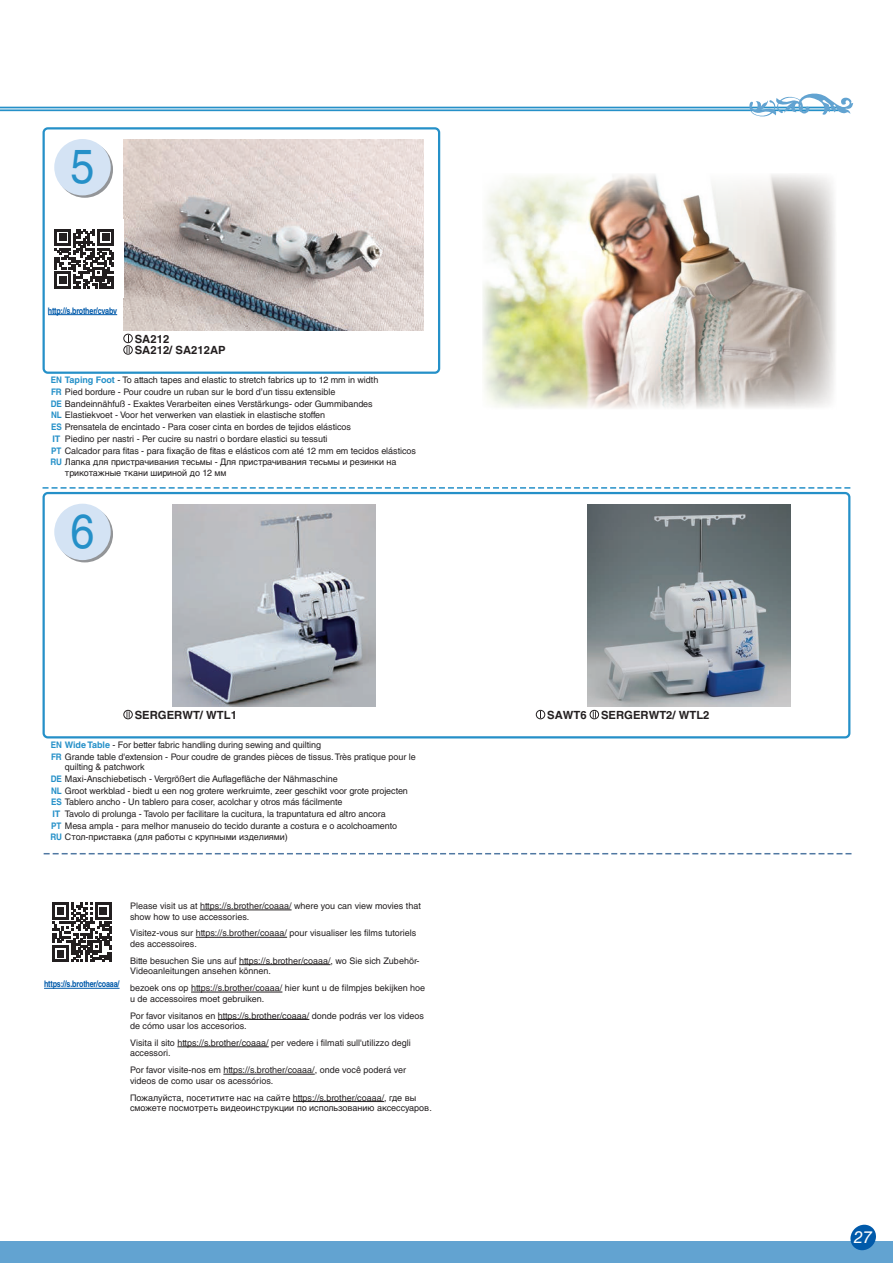
<style>
.page{position:relative;width:893px;height:1263px;background:#fff}
.page>*{position:absolute;margin:0;border:0;box-sizing:border-box;transform-origin:0 0}
.t1{font:48px "Helvetica LT Std";color:#2590c8;scale:.9 1}
.t2{font:italic 16.8px "Helvetica LT Std";color:#fff}
.t3{font:700 11.25px/11.6px "Helvetica LT Std";color:#231f20}
.t4{font:9px/11.7px "Helvetica LT Std";letter-spacing:-.005em;color:#231f20}
.t5{font:700 9px "Helvetica LT Std";letter-spacing:-.025em;color:#015aaa;scale:.8 1}
.s1{font-weight:700;color:#2590c8}
</style>
<div class="page">
<div style="left:0;top:1242px;width:893px;height:21px;background:#62a3d1"></div>
<svg style="left:0;top:107px;width:748px;height:4px;background:#44a0d0"></svg>
<hr style="left:0;top:108px;width:841px;height:1px;background:#fff">
<svg style="left:748px;top:93px;width:105px;height:24px"></svg>
<div style="left:43px;top:127px;width:397px;height:247px;border:2px solid #2590c8;border-radius:4px"></div>
<svg style="left:43px;top:487px;width:807px;height:2px"></svg>
<svg style="left:54px;top:139px;width:59px;height:59px"></svg>
<img style="left:124px;top:139px;width:300px;height:192px">
<div style="left:45px;top:219px;width:78px;height:79px;background:#fff"></div>
<svg style="left:54px;top:229px;width:60px;height:59px"></svg>
<div style="left:43px;top:492px;width:807px;height:246px;border:2px solid #2590c8;border-radius:4px"></div>
<svg style="left:54px;top:504px;width:59px;height:58px"></svg>
<img style="left:587px;top:504px;width:203px;height:203px">
<img style="left:172px;top:504px;width:203px;height:203px">
<svg style="left:44px;top:853px;width:808px;height:1px"></svg>
<svg style="left:850px;top:1225px;width:26px;height:25px"></svg>
<div style="left:124px;top:334px;width:9px;height:9px;border:1px solid #231f20;border-radius:50%"></div>
<div style="left:124px;top:345px;width:9px;height:9px;border:1px solid #231f20;border-radius:50%"></div>
<svg style="left:127px;top:335px;width:3px;height:18px"></svg>
<hr style="left:48px;top:314px;width:69px;height:1px;background:#015aaa">
<div style="left:124px;top:710px;width:9px;height:9px;border:1px solid #231f20;border-radius:50%"></div>
<svg style="left:127px;top:711px;width:3px;height:7px"></svg>
<div style="left:536px;top:710px;width:9px;height:9px;border:1px solid #231f20;border-radius:50%"></div>
<div style="left:590px;top:710px;width:9px;height:9px;border:1px solid #231f20;border-radius:50%"></div>
<svg style="left:593px;top:711px;width:3px;height:7px"></svg>
<hr style="left:44px;top:988px;width:76px;height:1px;background:#015aaa">
<hr style="left:200px;top:910px;width:92px;height:1px;background:#231f20">
<hr style="left:196px;top:937px;width:91px;height:1px;background:#231f20">
<hr style="left:239px;top:964px;width:92px;height:1px;background:#231f20">
<hr style="left:191px;top:992px;width:91px;height:1px;background:#231f20">
<hr style="left:218px;top:1019px;width:91px;height:1px;background:#231f20">
<hr style="left:177px;top:1046px;width:92px;height:1px;background:#231f20">
<hr style="left:223px;top:1074px;width:92px;height:1px;background:#231f20">
<hr style="left:293px;top:1101px;width:91px;height:1px;background:#231f20">
<svg style="left:52px;top:902px;width:60px;height:60px"></svg>
<img style="left:483px;top:174px;width:352px;height:235px">
<h1 class="t1" style="left:70px;top:139px;width:28px">5</h1>
<p class="t5" style="left:48px;top:305px;width:88px">http://s.brother/cvabv</p>
<p class="t3" style="left:135px;top:333px;width:92px">SA212<br>SA212/ SA212AP</p>
<p class="t4" style="left:51px;top:374px;width:367px"><span class="s1">EN Taping Foot</span> - To attach tapes and elastic to stretch fabrics up to 12 mm in width<br><span class="s1">FR</span> Pied bordure - Pour coudre un ruban sur le bord d’un tissu extensible<br><span class="s1">DE</span> Bandeinnähfuß - Exaktes Verarbeiten eines Verstärkungs- oder Gummibandes<br><span class="s1">NL</span> Elastiekvoet - Voor het verwerken van elastiek in elastische stoffen<br><span class="s1">ES</span> Prensatela de encintado - Para coser cinta en bordes de tejidos elásticos<br><span class="s1">IT</span> Piedino per nastri - Per cucire su nastri o bordare elastici su tessuti<br><span class="s1">PT</span> Calcador para fitas - para fixação de fitas e elásticos com até 12 mm em tecidos elásticos <span class="s1">RU</span> Лапка для пристрачивания тесьмы - Для пристрачивания тесьмы и резинки на</p>
<p class="t4" style="left:65px;top:467px;width:163px">трикотажные ткани шириной до 12 мм</p>
<h1 class="t1" style="left:70px;top:503px;width:28px">6</h1>
<p class="t3" style="left:135px;top:709px;width:104px">SERGERWT/ WTL1</p>
<p class="t4" style="left:51px;top:739px;width:366px"><span class="s1">EN Wide Table</span> - For better fabric handling during sewing and quilting<br><span class="s1">FR</span> Grande table d'extension - Pour coudre de grandes pièces de tissus. Très pratique pour le</p>
<p class="t4" style="left:51px;top:761px;width:359px;text-indent:14px">quilting &amp; patchwork<br><span class="s1">DE</span> Maxi-Anschiebetisch - Vergrößert die Auflagefläche der Nähmaschine<br><span class="s1">NL</span> Groot werkblad - biedt u een nog grotere werkruimte, zeer geschikt voor grote projecten <span class="s1">ES</span> Tablero ancho - Un tablero para coser, acolchar y otros más fácilmente<br><span class="s1">IT</span> Tavolo di prolunga - Tavolo per facilitare la cucitura, la trapuntatura ed altro ancora<br><span class="s1">PT</span> Mesa ampla - para melhor manuseio do tecido durante a costura e o acolchoamento <span class="s1">RU</span> Стол-приставка (для работы с крупными изделиями)</p>
<p class="t5" style="left:44px;top:979px;width:96px">https://s.brother/coaaa/</p>
<p class="t4" style="left:130px;top:900px;width:292px;line-height:10.5px">Please visit us at https://s.brother/coaaa/ where you can view movies that show how to use accessories.</p>
<p class="t4" style="left:130px;top:928px;width:288px;line-height:10.5px">Visitez-vous sur https://s.brother/coaaa/ pour visualiser les films tutoriels des accessoires.</p>
<p class="t4" style="left:130px;top:955px;width:291px;line-height:10.5px">Bitte besuchen Sie uns auf https://s.brother/coaaa/, wo Sie sich Zubehör-<br>Videoanleitungen ansehen können.</p>
<p class="t4" style="left:130px;top:983px;width:297px;line-height:10.5px">bezoek ons op https://s.brother/coaaa/ hier kunt u de filmpjes bekijken hoe u de accessoires moet gebruiken.</p>
<p class="t4" style="left:130px;top:1010px;width:295px;line-height:10.5px">Por favor visitanos en https://s.brother/coaaa/ donde podrás ver los videos de cómo usar los accesorios.</p>
<p class="t4" style="left:130px;top:1037px;width:282px;line-height:10.5px">Visita il sito https://s.brother/coaaa/ per vedere i filmati sull'utilizzo degli accessori.</p>
<p class="t4" style="left:130px;top:1065px;width:278px;line-height:10.5px">Por favor visite-nos em https://s.brother/coaaa/, onde você poderá ver videos de como usar os acessórios.</p>
<p class="t4" style="left:130px;top:1092px;width:303px;line-height:10.5px">Пожалуйста, посетитите нас на сайте https://s.brother/coaaa/, где вы сможете посмотреть видеоинструкции по использованию аксессуаров.</p>
<p class="t3" style="left:547px;top:709px;width:41px">SAWT6</p>
<p class="t3" style="left:601px;top:709px;width:110px">SERGERWT2/ WTL2</p>
<h2 class="t2" style="left:854px;top:1227px;width:20px">27</h2>
</div>
